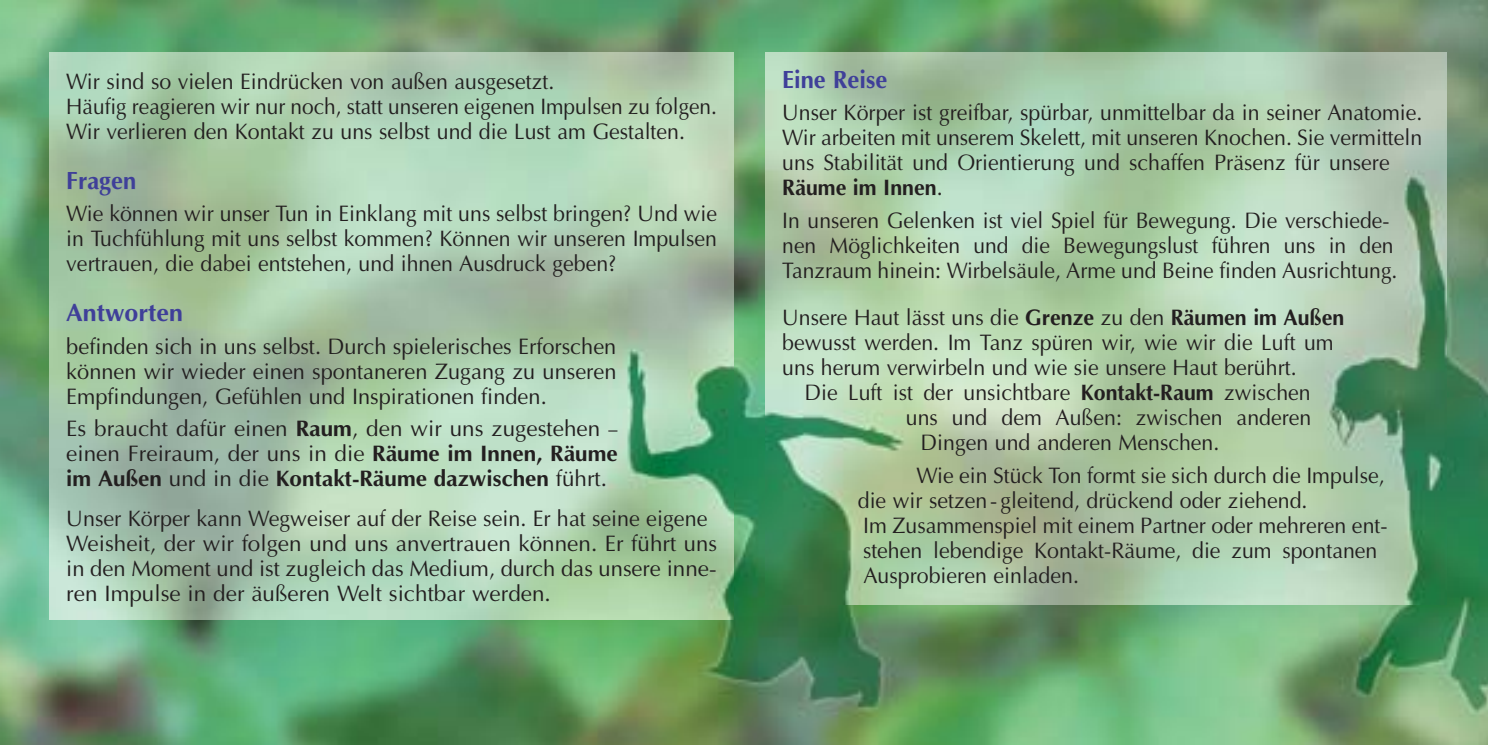
<style>
.page{position:relative;width:1488px;height:745px;background:#fff}
.page>*{position:absolute;margin:0;border:0;box-sizing:border-box;transform-origin:0 0}
.t1{font:700 25px "Optima";color:#3f3f99;scale:.95 1}
.t2{font:700 25px "Optima";color:#3f3f99}
.t3{font:22.5px/25px "Optima";color:#231f20;scale:.95 1}
.t4{font:22.5px/25px "Optima";color:#231f20;text-align:justify}
.t5{font:22.5px/25px "Optima";color:#231f20;scale:.96 1}
.t6{font:22.5px/25px "Optima";color:#231f20;scale:.94 1}
.s1{font-weight:700}
</style>
<div class="page">
<img style="left:0;top:1px;width:1488px;height:744px">
<img style="left:765px;top:52px;width:681px;height:553px">
<img style="left:50px;top:52px;width:683px;height:567px">
<p class="t3" style="left:66px;top:71px;width:686px">Wir sind so vielen Eindrücken von außen ausgesetzt.<br>Häufig reagieren wir nur noch, statt unseren eigenen Impulsen zu folgen.<br>Wir verlieren den Kontakt zu uns selbst und die Lust am Gestalten.</p>
<p class="t1" style="left:66px;top:170px;width:75px">Fragen</p>
<p class="t3" style="left:66px;top:203px;width:686px;text-align:justify">Wie können wir unser Tun in Einklang mit uns selbst bringen? Und wie in Tuchfühlung mit uns selbst kommen? Können wir unseren Impulsen vertrauen, die dabei entstehen, und ihnen Ausdruck geben?</p>
<p class="t2" style="left:66px;top:302px;width:118px">Antworten</p>
<p class="t4" style="left:66px;top:336px;width:552px">befinden sich in uns selbst. Durch spielerisches Erforschen können wir wieder einen spontaneren Zugang zu unseren Empfindungen, Gefühlen und Inspirationen finden.</p>
<p class="t4" style="left:66px;top:418px;width:553px">Es braucht dafür einen <span class="s1">Raum</span>, den wir uns zugestehen – einen Freiraum, der uns in die <span class="s1">Räume im Innen, Räume im Außen</span> und in die <span class="s1">Kontakt-Räume dazwischen</span> führt.</p>
<p class="t5" style="left:66px;top:508px;width:679px">Unser Körper kann Wegweiser auf der Reise sein. Er hat seine eigene Weisheit, der wir folgen und uns anvertrauen können. Er führt uns in den Moment und ist zugleich das Medium, durch das unsere inne&shy;ren Impulse in der äußeren Welt sichtbar werden.</p>
<p class="t1" style="left:782px;top:69px;width:112px">Eine Reise</p>
<p class="t3" style="left:782px;top:102px;width:675px">Unser Körper ist greifbar, spürbar, unmittelbar da in seiner Anatomie.<br>Wir arbeiten mit unserem Skelett, mit unseren Knochen. Sie vermitteln uns Stabilität und Orientierung und schaffen Präsenz für unsere <span class="s1">Räume im Innen</span>.</p>
<p class="t6" style="left:782px;top:210px;width:656px">In unseren Gelenken ist viel Spiel für Bewegung. Die verschiede&shy;nen Möglichkeiten und die Bewegungslust führen uns in den<br>Tanzraum hinein: Wirbelsäule, Arme und Beine finden Ausrichtung.</p>
<p class="t3" style="left:782px;top:307px;width:593px">Unsere Haut lässt uns die <span class="s1">Grenze</span> zu den <span class="s1">Räumen im Außen </span>bewusst werden. Im Tanz spüren wir, wie wir die Luft um uns herum verwirbeln und wie sie unsere Haut berührt.</p>
<p class="t3" style="left:804px;top:382px;width:534px">Die Luft ist der unsichtbare <span class="s1">Kontakt-Raum</span> zwischen</p>
<p class="t3" style="left:906px;top:407px;width:428px">uns und dem Außen: zwischen anderen</p>
<p class="t3" style="left:920px;top:432px;width:316px">Dingen und anderen Menschen.</p>
<p class="t3" style="left:858px;top:465px;width:559px;text-indent:59px">Wie ein Stück Ton formt sie sich durch die Impulse, die wir setzen-gleitend, drückend oder ziehend.<br>Im Zusammenspiel mit einem Partner oder mehreren ent&shy;stehen lebendige Kontakt-Räume, die zum spontanen Ausprobieren einladen.</p>
</div>
